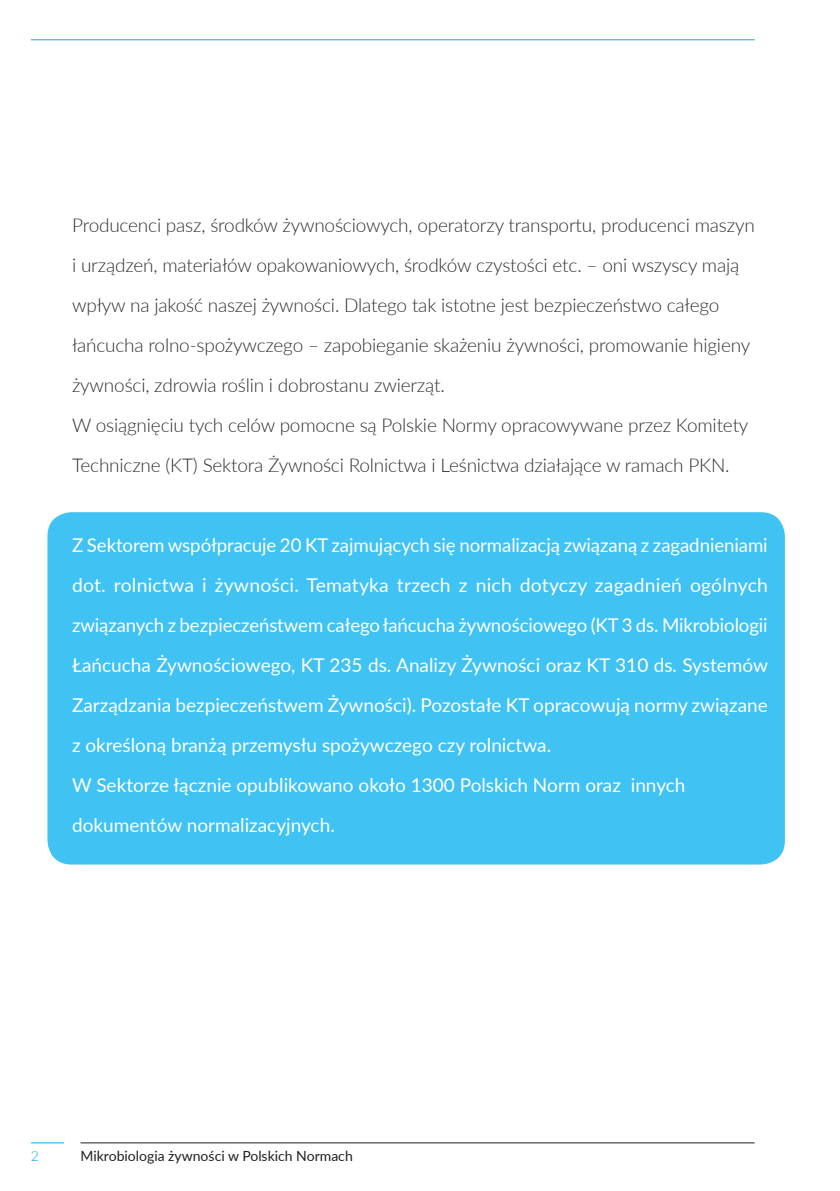
<style>
.page{position:relative;width:840px;height:1191px;background:#fff}
.page>*{position:absolute;margin:0;border:0;box-sizing:border-box;transform-origin:0 0}
.Tekst_główny{font:19px/40px "Lato";color:#fff;text-align:justify}
.Tekst_główny-2{font:300 19px/40px "Lato";letter-spacing:-.01em;color:#312f30}
.t1{font:14px "Lato";color:#231f20}
.t2{font:300 14px "Lato";color:#00aeef}
</style>
<div class="page">
<hr style="left:80px;top:1142px;width:674px;height:1px;background:#231f20">
<hr style="left:31px;top:39px;width:723px;height:1px;background:#00aeef">
<hr style="left:31px;top:1142px;width:33px;height:1px;background:#00aeef">
<div style="left:47px;top:512px;width:737px;height:352px;background:#40c2f3;border-radius:24px"></div>
<p class="Tekst_główny-2" style="left:72px;top:204px;width:683px">Producenci pasz, środków żywnościowych, operatorzy transportu, producenci maszyn i urządzeń, materiałów opakowaniowych, środków czystości etc. – oni wszyscy mają wpływ na jakość naszej żywności. Dlatego tak istotne jest bezpieczeństwo całego łańcucha rolno-spożywczego – zapobieganie skażeniu żywności, promowanie higieny żywności, zdrowia roślin i dobrostanu zwierząt.<br>W osiągnięciu tych celów pomocne są Polskie Normy opracowywane przez Komitety Techniczne (KT) Sektora Żywności Rolnictwa i Leśnictwa działające w ramach PKN.</p>
<p class="Tekst_główny" style="left:72px;top:524px;width:697px">Z Sektorem współpracuje 20 KT zajmujących się normalizacją związaną z zagadnieniami dot. rolnictwa i żywności. Tematyka trzech z nich dotyczy zagadnień ogólnych związanych z bezpieczeństwem całego łańcucha żywnościowego (KT 3 ds. Mikrobiologii Łańcucha Żywnościowego, KT 235 ds. Analizy Żywności oraz KT 310 ds. Systemów Zarządzania bezpieczeństwem Żywności). Pozostałe KT opracowują normy związane z określoną branżą przemysłu spożywczego czy rolnictwa.</p>
<p class="Tekst_główny" style="left:72px;top:764px;width:614px">W Sektorze łącznie opublikowano około 1300 Polskich Norm oraz innych dokumentów normalizacyjnych.</p>
<p class="t2" style="left:31px;top:1146px;width:10px">2</p>
<p class="t1" style="left:80px;top:1146px;width:273px">Mikrobiologia żywności w Polskich Normach</p>
</div>
